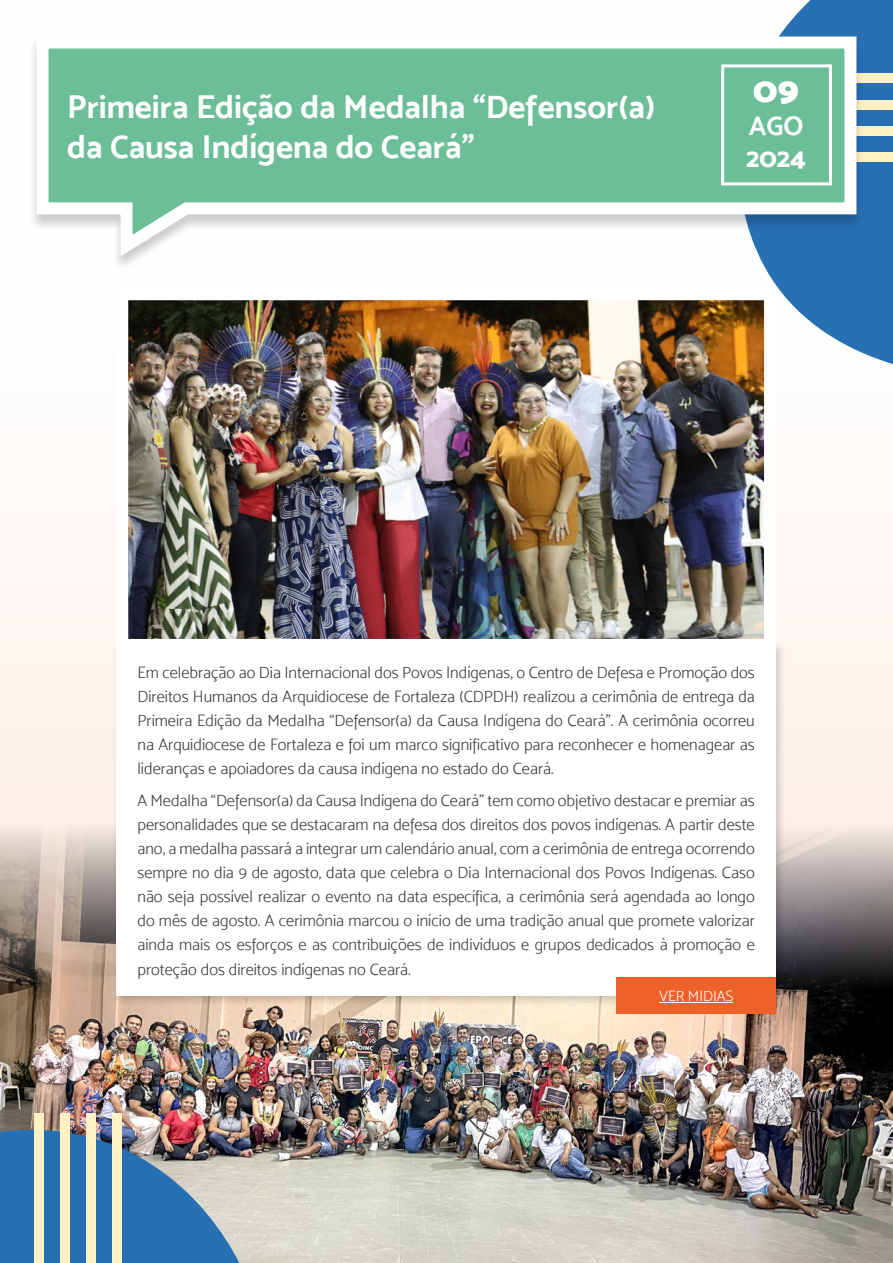
<style>
.page{position:relative;width:893px;height:1263px;background:#fefcfb}
.page>*{position:absolute;margin:0;border:0;box-sizing:border-box;transform-origin:0 0}
.t1{font:36px "Mosk Ultra Bold 900";color:#fff}
.t2{font:33px/39.6px "Mosk Bold 700";color:#fff}
.t3{font:27px "Mosk Extra Bold 800";color:#fff}
.t4{font:27px "Mosk Bold 700";color:#fff}
.t5{font:16.5px/24px "Mosk Light 300";color:#3c3c3b;text-align:justify}
.t6{font:15px "Mosk Light 300";color:#fff}
</style>
<div class="page">
<img style="left:0;top:727px;width:893px;height:536px">
<svg style="left:767px;top:0;width:126px;height:364px;fill:#2870b4"></svg>
<div style="left:706px;top:74px;width:187px;height:9px;background:#fff1c2"></div>
<div style="left:706px;top:100px;width:187px;height:9px;background:#fff1c2"></div>
<div style="left:706px;top:126px;width:187px;height:9px;background:#fff1c2"></div>
<div style="left:706px;top:152px;width:187px;height:9px;background:#fff1c2"></div>
<div style="left:29px;top:37px;width:836px;height:235px;background:#000;opacity:.2"></div>
<svg style="left:31px;top:31px;width:831px;height:236px"></svg>
<div style="left:721px;top:64px;width:111px;height:121px;border:3px solid #fff"></div>
<img style="left:0;top:1113px;width:268px;height:150px">
<div style="left:113px;top:1113px;width:9px;height:150px;background:#fff1c2"></div>
<div style="left:87px;top:1113px;width:9px;height:150px;background:#fff1c2"></div>
<div style="left:60px;top:1113px;width:10px;height:150px;background:#fff1c2"></div>
<div style="left:34px;top:1113px;width:10px;height:150px;background:#fff1c2"></div>
<div style="left:111px;top:640px;width:676px;height:367px;background:#000;opacity:.2"></div>
<div style="left:116px;top:645px;width:660px;height:351px;background:#fff"></div>
<img style="left:129px;top:301px;width:634px;height:337px">
<div style="left:617px;top:977px;width:159px;height:37px;background:#eb6128"></div>
<hr style="left:659px;top:1002px;width:74px;height:1px;background:#fff">
<h2 class="t2" style="left:67px;top:86px;width:590px">Primeira Edição da Medalha “Defensor(a) da Causa Indígena do Ceará”</h2>
<h1 class="t1" style="left:753px;top:67px;width:47px">09</h1>
<h3 class="t4" style="left:749px;top:109px;width:56px">AGO</h3>
<h3 class="t3" style="left:746px;top:141px;width:61px">2024</h3>
<p class="t5" style="left:137px;top:660px;width:619px">Em celebração ao Dia Internacional dos Povos Indígenas, o Centro de Defesa e Promoção dos Direitos Humanos da Arquidiocese de Fortaleza (CDPDH) realizou a cerimônia de entrega da Primeira Edição da Medalha “Defensor(a) da Causa Indígena do Ceará”. A cerimônia ocorreu na Arquidiocese de Fortaleza e foi um marco significativo para reconhecer e homenagear as lideranças e apoiadores da causa indígena no estado do Ceará.</p>
<p class="t5" style="left:137px;top:789px;width:619px">A Medalha “Defensor(a) da Causa Indígena do Ceará” tem como objetivo destacar e premiar as personalidades que se destacaram na defesa dos direitos dos povos indígenas. A partir deste ano, a medalha passará a integrar um calendário anual, com a cerimônia de entrega ocorrendo sempre no dia 9 de agosto, data que celebra o Dia Internacional dos Povos Indígenas. Caso não seja possível realizar o evento na data específica, a cerimônia será agendada ao longo do mês de agosto. A cerimônia marcou o início de uma tradição anual que promete valorizar ainda mais os esforços e as contribuições de indivíduos e grupos dedicados à promoção e proteção dos direitos indígenas no Ceará.</p>
<p class="t6" style="left:659px;top:987px;width:76px">VER MIDIAS</p>
</div>
